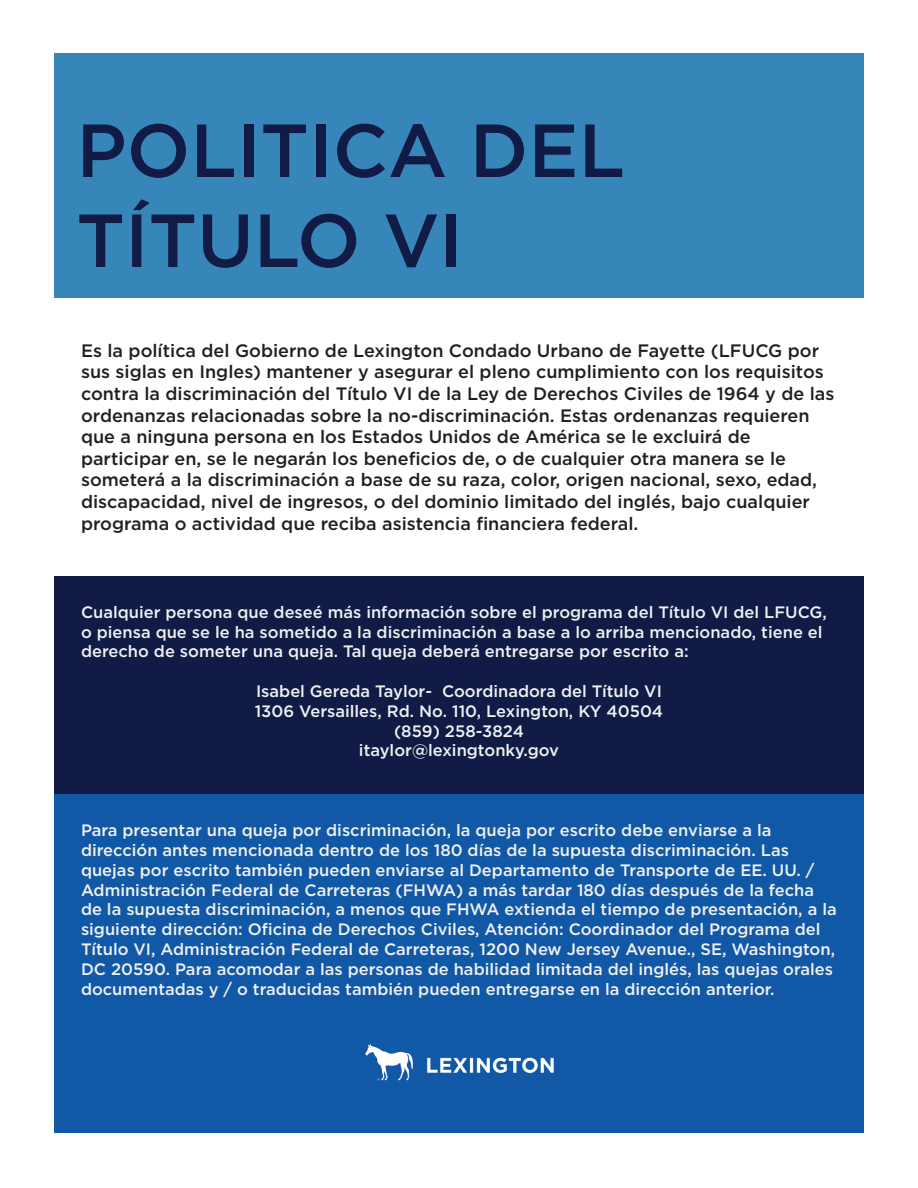
<style>
.page{position:relative;width:918px;height:1188px;background:#fff}
.page>*{position:absolute;margin:0;border:0;box-sizing:border-box;transform-origin:0 0}
.t1{font:500 75px/90px "Gotham";color:#111b46}
.t2{font:500 18px/21.6px "Gotham";color:#231f20}
.t3{font:500 16.5px/19.8px "Gotham";color:#f0f1f1}
</style>
<div class="page">
<div style="left:54px;top:793px;width:810px;height:340px;background:#1158a6"></div>
<div style="left:54px;top:576px;width:810px;height:217px;background:#111b46"></div>
<div style="left:54px;top:53px;width:810px;height:244px;background:#3786ba"></div>
<img style="left:365px;top:1044px;width:189px;height:37px">
<h1 class="t1" style="left:76px;top:105px;width:550px">POLITICA DEL<br>TÍTULO VI</h1>
<p class="t2" style="left:81px;top:339px;width:755px">Es la política del Gobierno de Lexington Condado Urbano de Fayette (LFUCG por sus siglas en Ingles) mantener y asegurar el pleno cumplimiento con los requisitos contra la discriminación del Título VI de la Ley de Derechos Civiles de 1964 y de las ordenanzas relacionadas sobre la no-discriminación. Estas ordenanzas requieren que a ninguna persona en los Estados Unidos de América se le excluirá de participar en, se le negarán los beneficios de, o de cualquier otra manera se le someterá a la discriminación a base de su raza, color, origen nacional, sexo, edad, discapacidad, nivel de ingresos, o del dominio limitado del inglés, bajo cualquier programa o actividad que reciba asistencia financiera federal.</p>
<p class="t3" style="left:81px;top:602px;width:747px">Cualquier persona que deseé más información sobre el programa del Título VI del LFUCG, o piensa que se le ha sometido a la discriminación a base a lo arriba mencionado, tiene el derecho de someter una queja. Tal queja deberá entregarse por escrito a:</p>
<p class="t3" style="left:255px;top:681px;width:410px;text-align:center">Isabel Gereda Taylor- Coordinadora del Título VI 1306 Versailles, Rd. No. 110, Lexington, KY 40504 (859) 258-3824<br>itaylor@lexingtonky.gov</p>
<p class="t3" style="left:81px;top:820px;width:757px">Para presentar una queja por discriminación, la queja por escrito debe enviarse a la dirección antes mencionada dentro de los 180 días de la supuesta discriminación. Las quejas por escrito también pueden enviarse al Departamento de Transporte de EE. UU. / Administración Federal de Carreteras (FHWA) a más tardar 180 días después de la fecha de la supuesta discriminación, a menos que FHWA extienda el tiempo de presentación, a la siguiente dirección: Oficina de Derechos Civiles, Atención: Coordinador del Programa del Título VI, Administración Federal de Carreteras, 1200 New Jersey Avenue., SE, Washington, DC 20590. Para acomodar a las personas de habilidad limitada del inglés, las quejas orales documentadas y / o traducidas también pueden entregarse en la dirección anterior.</p>
</div>
